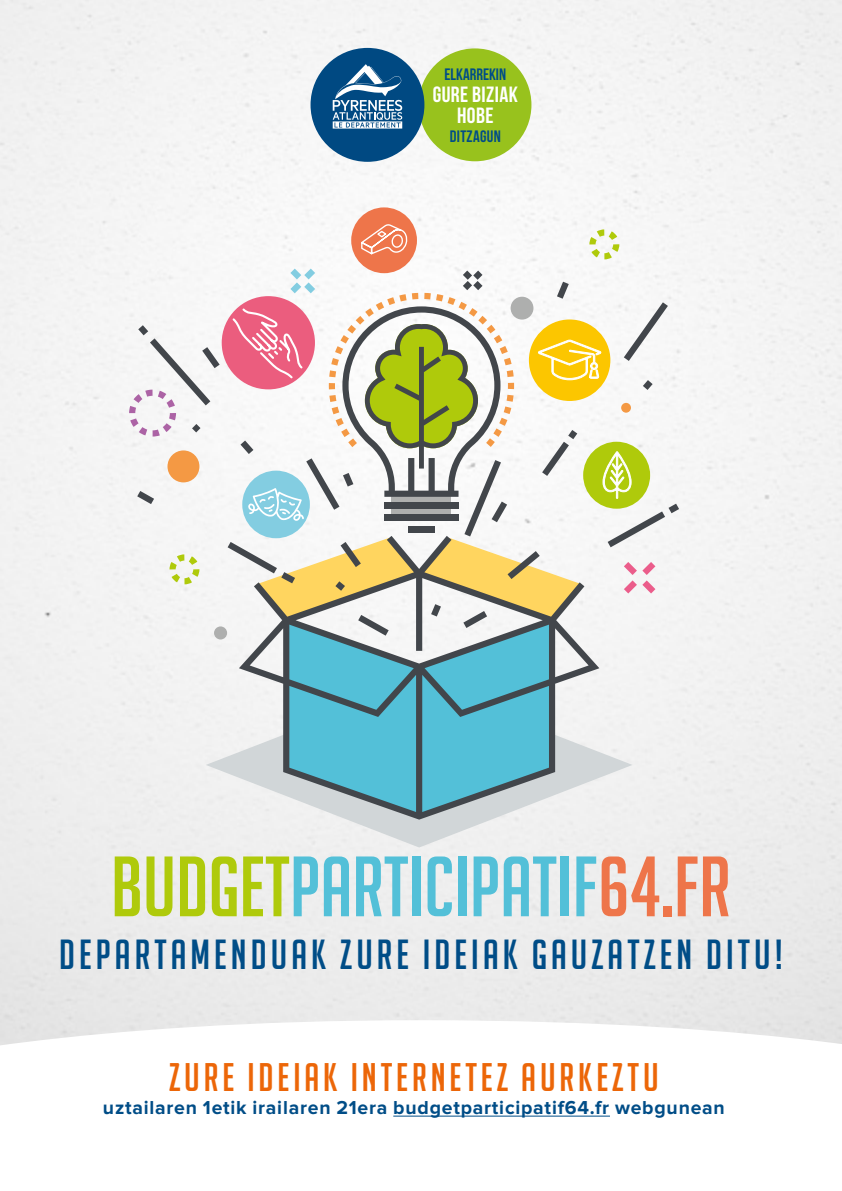
<style>
.page{position:relative;width:842px;height:1191px;background:#fff}
.page>*{position:absolute;margin:0;border:0;box-sizing:border-box;transform-origin:0 0}
.t1{font:83.2px "Big Noodle Titling";color:#53c0d8}
.t2{font:41px "Big Noodle Titling";letter-spacing:.1em;color:#004d87}
.t3{font:38.8px "Big Noodle Titling";letter-spacing:.1em;color:#ec6608}
.t4{font:22px/21.8px "Bebas Neue";letter-spacing:.02em;color:#fff;text-align:center}
.t5{font:700 19.4px "Proxima Nova";letter-spacing:.04em;color:#004d87}
.t6{font:16.6px "Bebas Neue";color:#004d87}
.t7{font:16.6px "Bebas Neue";letter-spacing:.02em;color:#004d87}
.s1{color:#afca0b}
.s2{color:#ee754a}
</style>
<div class="page">
<img style="left:0;top:0;width:842px;height:1020px">
<div style="left:419px;top:48px;width:112px;height:113px;background:#98c21d;border-radius:50%"></div>
<div style="left:311px;top:48px;width:113px;height:114px;background:#004982;border-radius:50%"></div>
<svg style="left:333px;top:64px;width:69px;height:65px"></svg>
<svg style="left:0;top:1020px;width:842px;height:97px"></svg>
<hr style="left:393px;top:1115px;width:217px;height:1px;background:#004d87">
<svg style="left:206px;top:682px;width:426px;height:165px;fill:#f0f0f0"></svg>
<svg style="left:169px;top:554px;width:30px;height:30px"></svg>
<svg style="left:589px;top:229px;width:30px;height:30px"></svg>
<svg style="left:129px;top:325px;width:91px;height:111px"></svg>
<svg style="left:137px;top:491px;width:17px;height:13px"></svg>
<div style="left:167px;top:450px;width:32px;height:32px;background:#f49944;border-radius:50%"></div>
<div style="left:214px;top:626px;width:13px;height:13px;background:#aeafae;border-radius:50%"></div>
<div style="left:222px;top:296px;width:93px;height:93px;background:#eb5d7e;border-radius:50%"></div>
<div style="left:351px;top:207px;width:66px;height:66px;background:#ee754a;border-radius:50%"></div>
<svg style="left:361px;top:224px;width:47px;height:31px"></svg>
<svg style="left:228px;top:268px;width:451px;height:548px"></svg>
<p class="t6" style="left:444px;top:65px;width:63px">ELKARREKIN</p>
<p class="t4" style="left:433px;top:83px;width:87px">GURE BIZIAK<br>HOBE</p>
<p class="t7" style="left:450px;top:127px;width:53px">DITZAGUN</p>
<h1 class="t1" style="left:111px;top:842px;width:621px"><span class="s1">BUDGET</span>PARTICIPATIF<span class="s2">64.FR</span></h1>
<h2 class="t2" style="left:59px;top:932px;width:725px">DEPARTAMENDUAK ZURE IDEIAK GAUZATZEN DITU!</h2>
<h3 class="t3" style="left:169px;top:1056px;width:491px">ZURE IDEIAK INTERNETEZ AURKEZTU</h3>
<p class="t5" style="left:103px;top:1096px;width:623px">uztailaren 1etik irailaren 21era budgetparticipatif64.fr webgunean</p>
</div>
